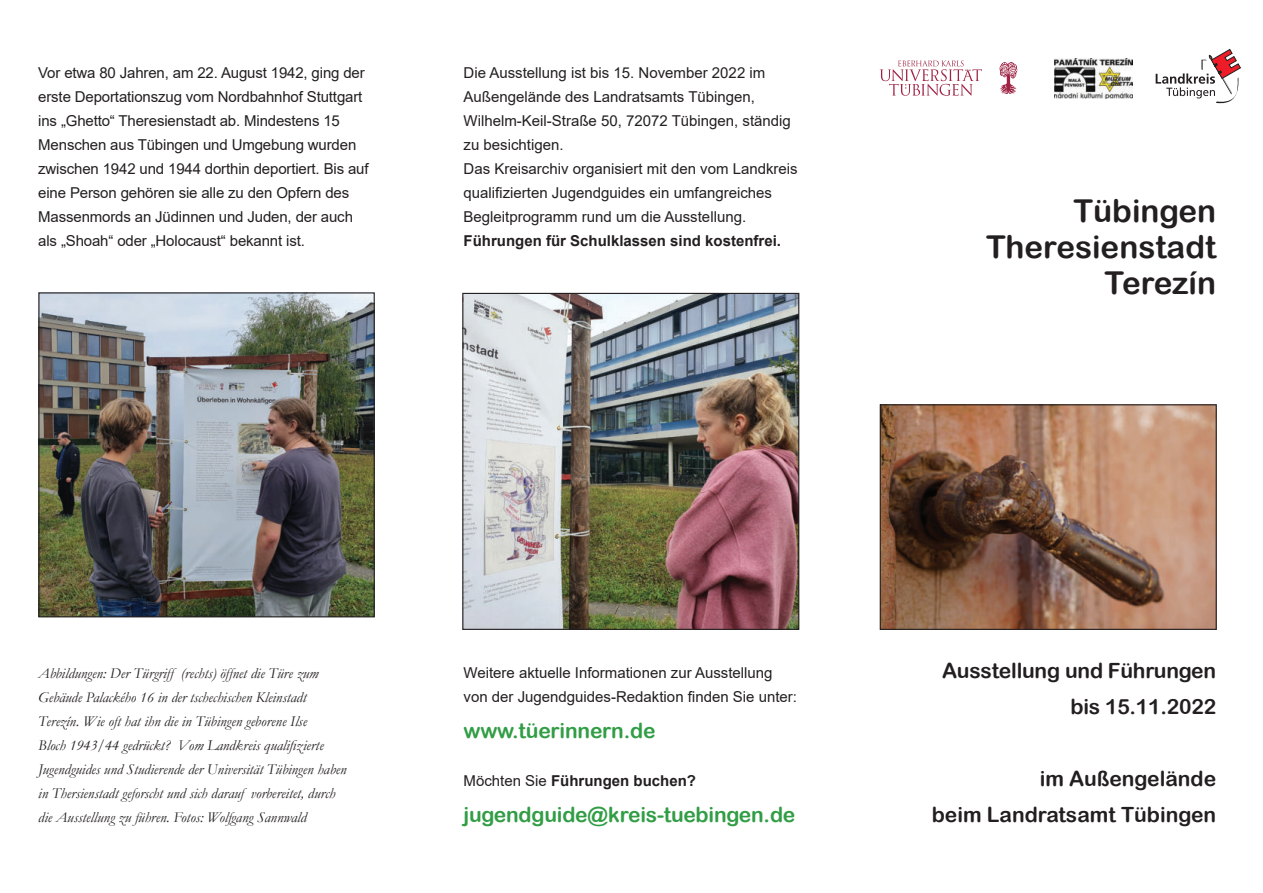
<style>
.page{position:relative;width:1263px;height:893px;background:#fff}
.page>*{position:absolute;margin:0;border:0;box-sizing:border-box;transform-origin:0 0}
.t1{font:31.5px/36px "Arial Rounded MT Bold";color:#231f20;text-align:right}
.t2{font:21px/36px "Arial Rounded MT Bold";letter-spacing:-.01em;color:#231f20;text-align:right}
.t3{font:21px "Arial Rounded MT Bold";letter-spacing:-.01em;color:#319d45}
.t4{font:15px/24px "Arial";color:#231f20}
.t5{font:italic 15px/24px "Garamond";color:#231f20}
.t6{font:700 15px "Arial";color:#231f20}
.s1{font-weight:400}
</style>
<div class="page">
<img style="left:882px;top:406px;width:333px;height:222px">
<div style="left:880px;top:404px;width:337px;height:226px;border:1px solid #231f20"></div>
<svg style="left:1156px;top:49px;width:84px;height:54px"></svg>
<svg style="left:880px;top:60px;width:102px;height:36px"></svg>
<svg style="left:999px;top:62px;width:18px;height:32px"></svg>
<img style="left:1054px;top:59px;width:78px;height:39px">
<img style="left:464px;top:295px;width:333px;height:333px">
<div style="left:462px;top:293px;width:337px;height:337px;border:1px solid #231f20"></div>
<img style="left:40px;top:294px;width:333px;height:321px">
<div style="left:38px;top:292px;width:337px;height:325px;border:1px solid #231f20"></div>
<p class="t4" style="left:38px;top:62px;width:332px">Vor etwa 80 Jahren, am 22. August 1942, ging der erste Deportationszug vom Nordbahnhof Stuttgart ins „Ghetto“ Theresienstadt ab. Mindestens 15<br>Menschen aus Tübingen und Umgebung wurden zwischen 1942 und 1944 dorthin deportiert. Bis auf eine Person gehören sie alle zu den Opfern des Massenmords an Jüdinnen und Juden, der auch als „Shoah“ oder „Holocaust“ bekannt ist.</p>
<p class="t4" style="left:463px;top:62px;width:336px">Die Ausstellung ist bis 15. November 2022 im Außengelände des Landratsamts Tübingen, Wilhelm-Keil-Straße 50, 72072 Tübingen, ständig zu besichtigen.<br>Das Kreisarchiv organisiert mit den vom Landkreis qualifizierten Jugendguides ein umfangreiches Begleitprogramm rund um die Ausstellung.</p>
<p class="t6" style="left:463px;top:235px;width:319px">Führungen für Schulklassen sind kostenfrei.</p>
<h1 class="t1" style="left:986px;top:196px;width:231px">Tübingen<br>Theresienstadt<br>Terezín</h1>
<p class="t5" style="left:38px;top:663px;width:310px">Abbildungen: Der Türgriff (rechts) öffnet die Türe zum Gebäude Palackého 16 in der tschechischen Kleinstadt Terezín. Wie oft hat ihn die in Tübingen geborene Ilse<br>Bloch 1943/44 gedrückt? Vom Landkreis qualifizierte Jugendguides und Studierende der Universität Tübingen haben in Thersienstadt geforscht und sich darauf vorbereitet, durch die Ausstellung zu führen. Fotos: Wolfgang Sannwald</p>
<p class="t4" style="left:463px;top:662px;width:335px">Weitere aktuelle Informationen zur Ausstellung von der Jugendguides-Redaktion finden Sie unter:</p>
<h2 class="t3" style="left:463px;top:723px;width:193px">www.tüerinnern.de</h2>
<p class="t6" style="left:463px;top:775px;width:234px"><span class="s1">Möchten Sie</span> Führungen buchen?</p>
<h2 class="t3" style="left:463px;top:807px;width:333px">jugendguide@kreis-tuebingen.de</h2>
<h2 class="t2" style="left:942px;top:655px;width:276px">Ausstellung und Führungen bis 15.11.2022</h2>
<h2 class="t2" style="left:932px;top:763px;width:286px">im Außengelände<br>beim Landratsamt Tübingen</h2>
</div>
